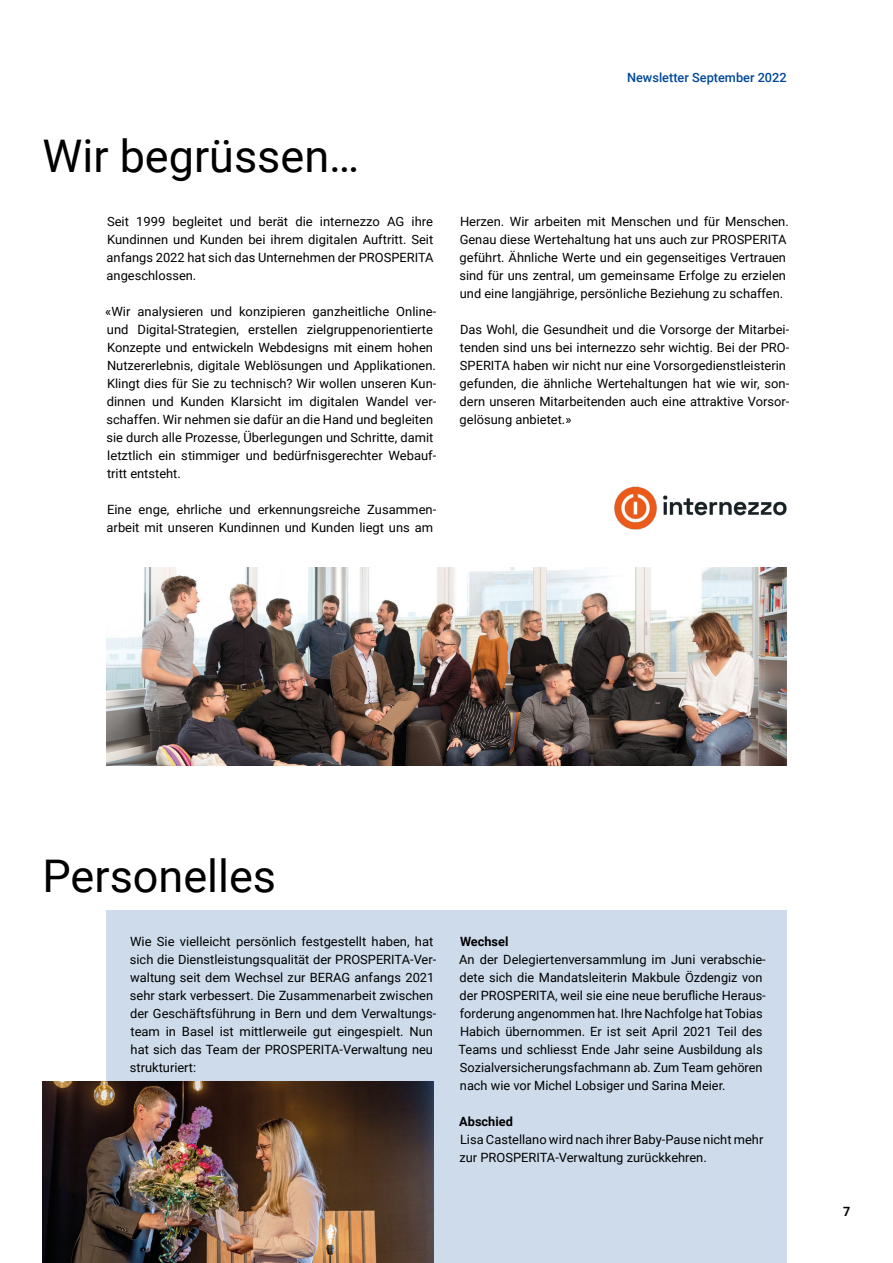
<style>
.page{position:relative;width:893px;height:1263px;background:#fff}
.page>*{position:absolute;margin:0;border:0;box-sizing:border-box;transform-origin:0 0}
.Kapiteltitel{font:45px "Roboto";color:#000}
.Text_2spaltig{font:12.75px/18px "Roboto";color:#000}
.Untertitel_2spaltig{font:12.75px/18px "Roboto";color:#000}
.t1{font:500 12.75px "Roboto";color:#00489a}
.Untertitel_2spaltig-2{font:700 12.75px "Roboto";color:#000}
</style>
<div class="page">
<img style="left:106px;top:568px;width:681px;height:198px">
<div style="left:106px;top:910px;width:681px;height:353px;background:#cddbeb"></div>
<img style="left:43px;top:1081px;width:391px;height:182px">
<img style="left:614px;top:486px;width:173px;height:44px">
<p class="Kapiteltitel" style="left:43px;top:124px;width:318px">Wir begrüssen…</p>
<p class="Text_2spaltig" style="left:107px;top:212px;width:329px;text-align:justify">Seit 1999 begleitet und berät die internezzo AG ihre Kundinnen und Kunden bei ihrem digitalen Auftritt. Seit anfangs 2022 hat sich das Unternehmen der PROSPERITA angeschlossen.</p>
<p class="Text_2spaltig" style="left:105px;top:302px;width:333px">«Wir analysieren und konzipieren ganzheitliche Online&shy;und Digital-Strategien, erstellen zielgruppenorientierte Konzepte und entwickeln Webdesigns mit einem hohen Nutzererlebnis, digitale Weblösungen und Applikationen.<br>Klingt dies für Sie zu technisch? Wir wollen unseren Kun&shy;dinnen und Kunden Klarsicht im digitalen Wandel ver&shy;schaffen. Wir nehmen sie dafür an die Hand und begleiten sie durch alle Prozesse, Überlegungen und Schritte, damit letztlich ein stimmiger und bedürfnisgerechter Webauf&shy;tritt entsteht.</p>
<p class="Text_2spaltig" style="left:107px;top:500px;width:331px">Eine enge, ehrliche und erkennungsreiche Zusammen&shy;arbeit mit unseren Kundinnen und Kunden liegt uns am</p>
<p class="t1" style="left:627px;top:68px;width:161px">Newsletter September 2022</p>
<p class="Text_2spaltig" style="left:459px;top:212px;width:331px">Herzen. Wir arbeiten mit Menschen und für Menschen.<br>Genau diese Wertehaltung hat uns auch zur PROSPERITA geführt. Ähnliche Werte und ein gegenseitiges Vertrauen sind für uns zentral, um gemeinsame Erfolge zu erzielen und eine langjährige, persönliche Beziehung zu schaffen.</p>
<p class="Text_2spaltig" style="left:460px;top:320px;width:331px">Das Wohl, die Gesundheit und die Vorsorge der Mitarbei&shy;tenden sind uns bei internezzo sehr wichtig. Bei der PRO-SPERITA haben wir nicht nur eine Vorsorgedienstleisterin gefunden, die ähnliche Wertehaltungen hat wie wir, son&shy;dern unseren Mitarbeitenden auch eine attraktive Vorsor&shy;gelösung anbietet.»</p>
<p class="Kapiteltitel" style="left:43px;top:844px;width:235px">Personelles</p>
<p class="Text_2spaltig" style="left:130px;top:932px;width:308px">Wie Sie vielleicht persönlich festgestellt haben, hat sich die Dienstleistungsqualität der PROSPERITA-Ver&shy;waltung seit dem Wechsel zur BERAG anfangs 2021 sehr stark verbessert. Die Zusammenarbeit zwischen der Geschäftsführung in Bern und dem Verwaltungs&shy;team in Basel ist mittlerweile gut eingespielt. Nun hat sich das Team der PROSPERITA-Verwaltung neu strukturiert:</p>
<p class="Untertitel_2spaltig-2" style="left:460px;top:932px;width:50px">Wechsel</p>
<p class="Text_2spaltig" style="left:459px;top:950px;width:309px">An der Delegiertenversammlung im Juni verabschie&shy;dete sich die Mandatsleiterin Makbule Özdengiz von der PROSPERITA, weil sie eine neue berufliche Heraus&shy;forderung angenommen hat. Ihre Nachfolge hat Tobias Habich übernommen. Er ist seit April 2021 Teil des Teams und schliesst Ende Jahr seine Ausbildung als Sozialversicherungsfachmann ab. Zum Team gehören nach wie vor Michel Lobsiger und Sarina Meier.</p>
<p class="Untertitel_2spaltig-2" style="left:459px;top:1112px;width:55px">Abschied</p>
<p class="Untertitel_2spaltig" style="left:459px;top:1130px;width:305px">Lisa Castellano wird nach ihrer Baby-Pause nicht mehr zur PROSPERITA-Verwaltung zurückkehren.</p>
<p class="Untertitel_2spaltig-2" style="left:843px;top:1202px;width:9px">7</p>
</div>
